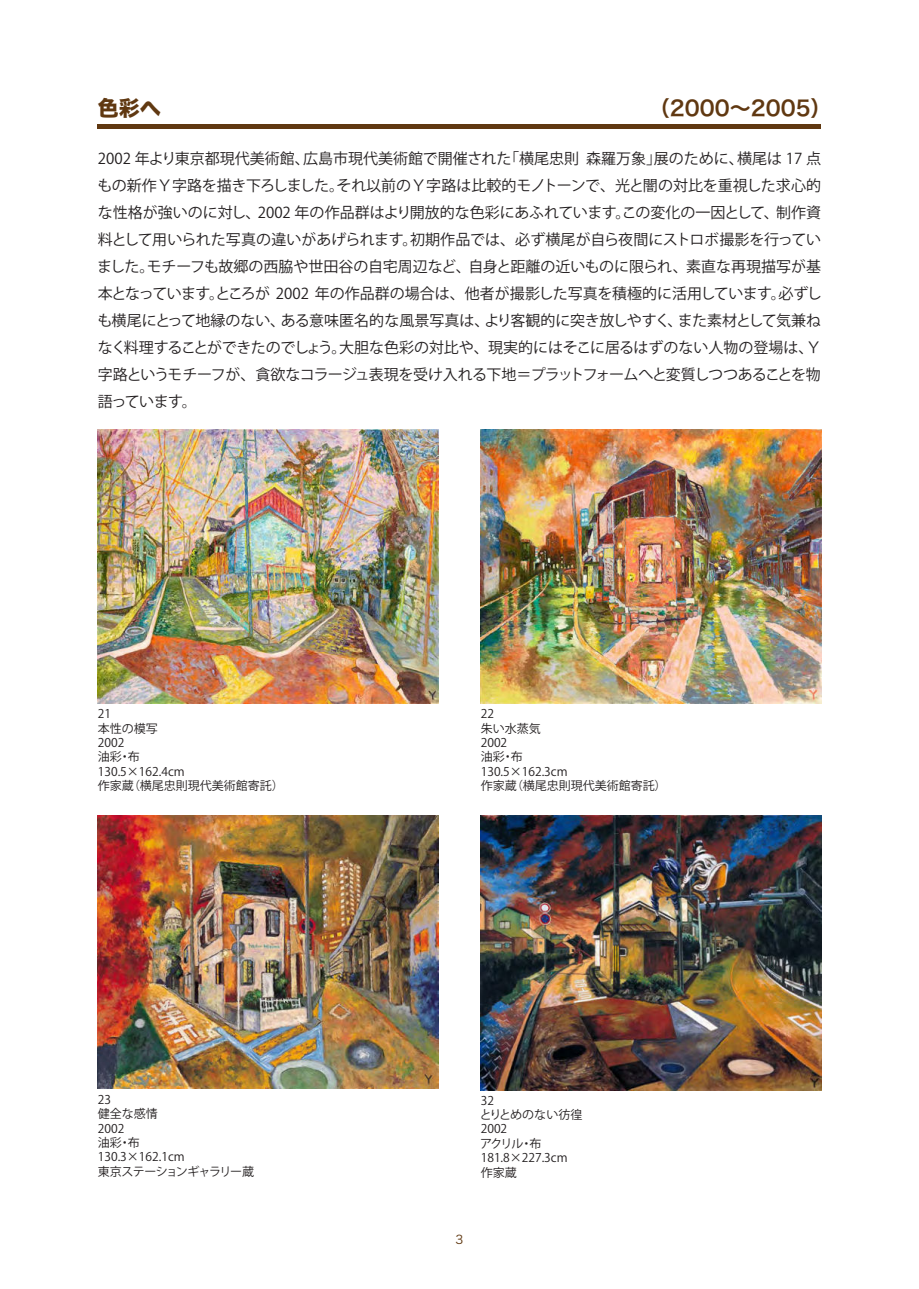
<style>
.page{position:relative;width:919px;height:1289px;background:#fff}
.page>*{position:absolute;margin:0;border:0;box-sizing:border-box;transform-origin:0 0}
.t1{font:21px "Hira Kaku Pro W6";color:#603811}
.t2{font:21px "Hira Kaku Std W8";color:#603811}
.t3{font:15px/27px "Koz Go Pr 6 N";letter-spacing:-.055em;color:#231f20;text-align:justify}
.t4{font:12px/14.4px "Koz Go Pr 6 N";color:#231f20}
.t5{font:12px "Hira Kaku Pro W3";color:#603811}
</style>
<div class="page">
<hr style="left:98px;top:125px;width:723px;height:4px;background:#603811">
<img style="left:98px;top:429px;width:340px;height:274px">
<img style="left:480px;top:429px;width:341px;height:274px">
<img style="left:98px;top:815px;width:340px;height:273px">
<img style="left:480px;top:815px;width:341px;height:274px">
<h1 class="t2" style="left:98px;top:97px;width:64px">色彩へ</h1>
<h1 class="t1" style="left:649px;top:89px;width:184px">（2000～2005）</h1>
<p class="t3" style="left:97px;top:145px;width:726px">2002 年より東京都現代美術館、広島市現代美術館で開催された「横尾忠則 森羅万象」展のために、横尾は 17 点もの新作Ｙ字路を描き下ろしました。それ以前のＹ字路は比較的モノトーンで、光と闇の対比を重視した求心的な性格が強いのに対し、2002 年の作品群はより開放的な色彩にあふれています。この変化の一因として、制作資料として用いられた写真の違いがあげられます。初期作品では、必ず横尾が自ら夜間にストロボ撮影を行っていました。モチーフも故郷の西脇や世田谷の自宅周辺など、自身と距離の近いものに限られ、素直な再現描写が基本となっています。ところが 2002 年の作品群の場合は、他者が撮影した写真を積極的に活用しています。必ずしも横尾にとって地縁のない、ある意味匿名的な風景写真は、より客観的に突き放しやすく、また素材として気兼ねなく料理することができたのでしょう。大胆な色彩の対比や、現実的にはそこに居るはずのない人物の登場は、Ｙ字路というモチーフが、貪欲なコラージュ表現を受け入れる下地＝プラットフォームへと変質しつつあることを物語っています。</p>
<p class="t4" style="left:98px;top:706px;width:187px">21<br>本性の模写<br>2002<br>油彩・布<br>130.5×162.4cm<br>作家蔵（横尾忠則現代美術館寄託）</p>
<p class="t4" style="left:480px;top:706px;width:187px">22<br>朱い水蒸気<br>2002<br>油彩・布<br>130.5×162.3cm<br>作家蔵（横尾忠則現代美術館寄託）</p>
<p class="t4" style="left:98px;top:1092px;width:158px">23<br>健全な感情<br>2002<br>油彩・布<br>130.3×162.1cm<br>東京ステーションギャラリー蔵</p>
<p class="t4" style="left:480px;top:1093px;width:104px">32<br>とりとめのない彷徨<br>2002<br>アクリル・布<br>181.8×227.3cm<br>作家蔵</p>
<p class="t5" style="left:455px;top:1228px;width:9px">3</p>
</div>
